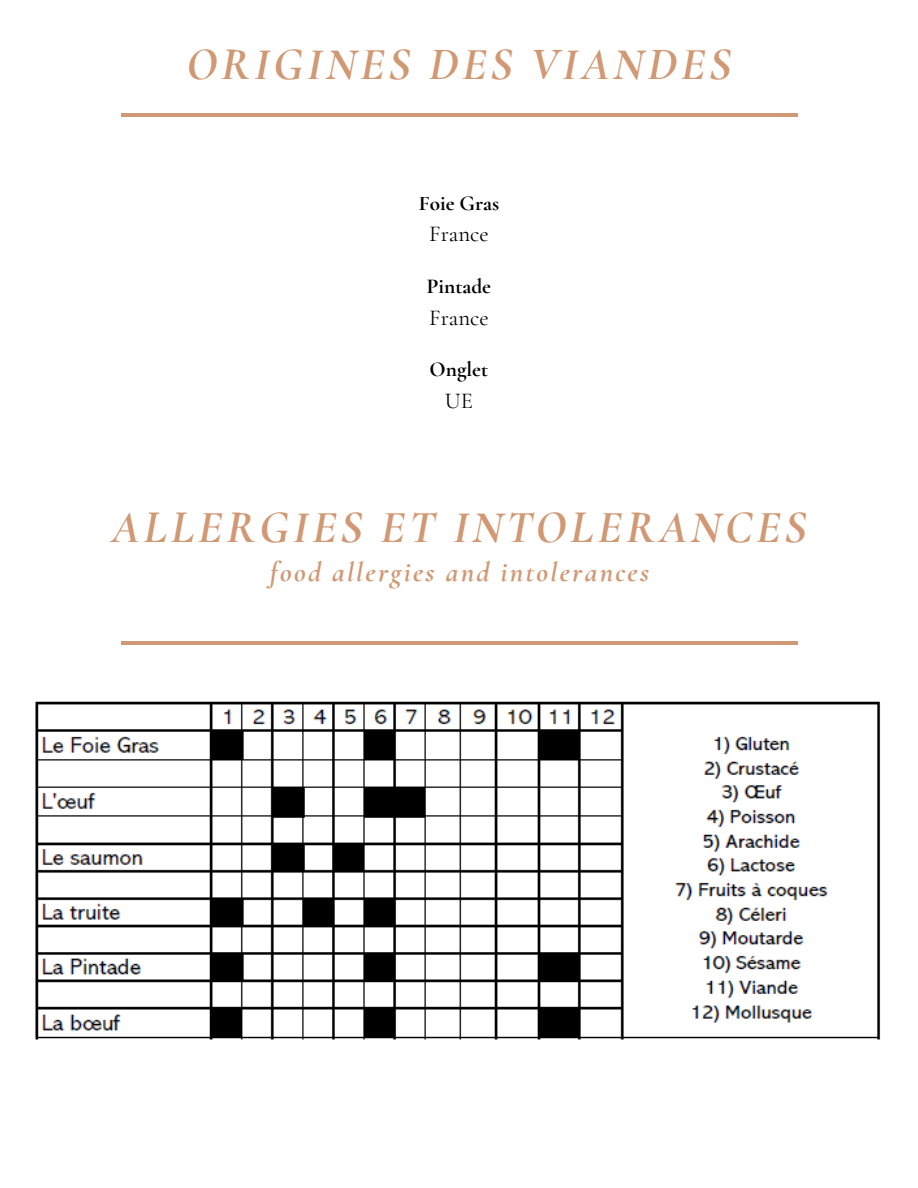
<style>
.page{position:relative;width:918px;height:1188px;background:#fff}
.page>*{position:absolute;margin:0;border:0;box-sizing:border-box;transform-origin:0 0}
.t1{font:italic 700 46.5px "Cormorant Garamond";letter-spacing:.08em;color:#d19874}
.t2{font:italic 700 28.5px "Cormorant Garamond";letter-spacing:.08em;color:#d19874}
.t3{font:22.8px "Cormorant Garamond";color:#000}
.t4{font:700 21.3px "Cormorant Garamond";color:#000}
</style>
<div class="page">
<hr style="left:121px;top:113px;width:676px;height:4px;background:#d19874">
<hr style="left:121px;top:641px;width:676px;height:3px;background:#d19874">
<img style="left:35px;top:701px;width:845px;height:339px">
<p class="t1" style="left:187px;top:36px;width:546px">ORIGINES DES VIANDES</p>
<p class="t4" style="left:419px;top:190px;width:82px">Foie Gras</p>
<p class="t3" style="left:429px;top:220px;width:61px">France</p>
<p class="t4" style="left:427px;top:273px;width:66px">Pintade</p>
<p class="t3" style="left:429px;top:303px;width:61px">France</p>
<p class="t4" style="left:430px;top:357px;width:60px">Onglet</p>
<p class="t3" style="left:445px;top:387px;width:30px">UE</p>
<p class="t1" style="left:112px;top:499px;width:696px">ALLERGIES ET INTOLERANCES</p>
<p class="t2" style="left:270px;top:555px;width:380px">food allergies and intolerances</p>
</div>
